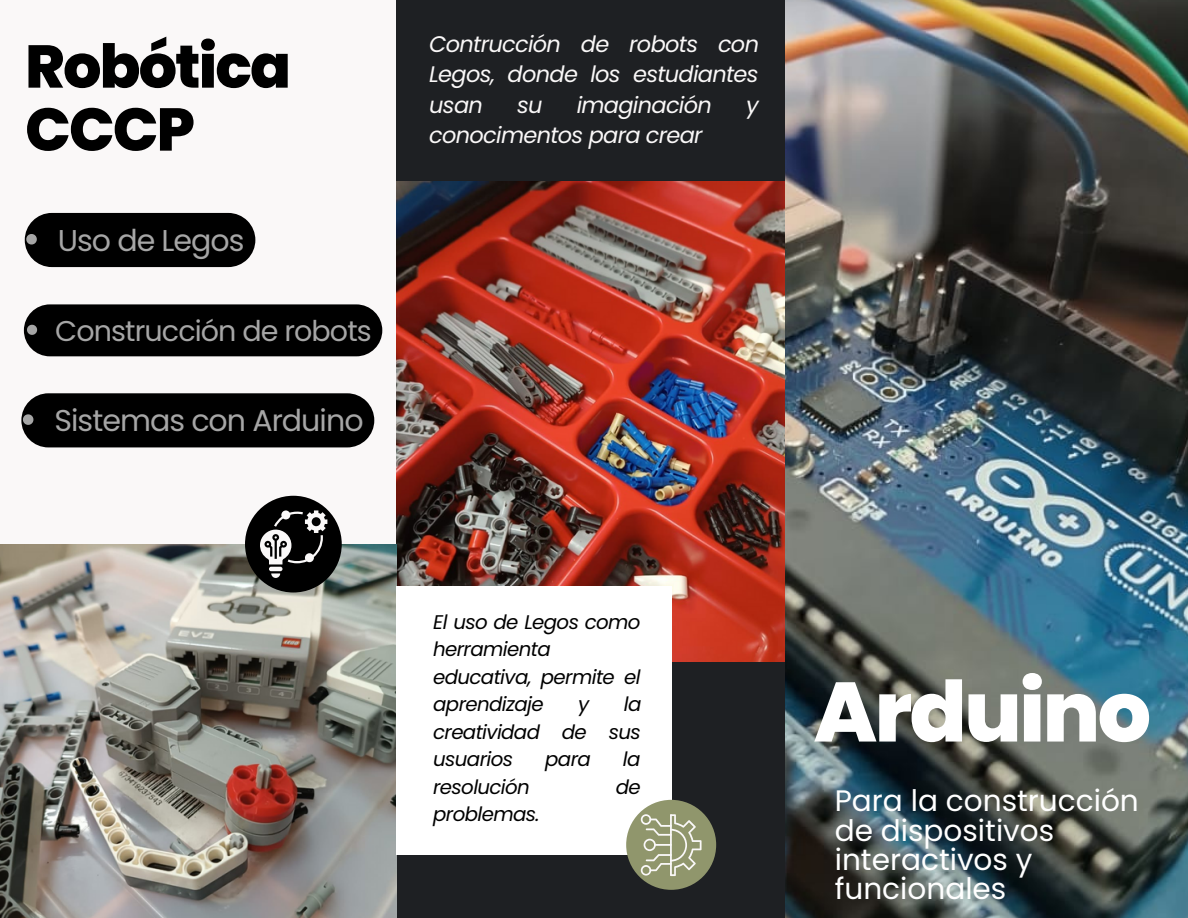
<style>
.page{position:relative;width:1188px;height:918px;background:#faf8f8}
.page>*{position:absolute;margin:0;border:0;box-sizing:border-box;transform-origin:0 0}
.t1{font:800 84.15px "Poppins";letter-spacing:-.03em;color:#fff}
.t2{font:800 60.3px/63px "Poppins";letter-spacing:-.03em;color:#000}
.t3{font:30px "Poppins";letter-spacing:-.03em;color:#a6a6a6}
.t4{font:29.55px/29.2px "Poppins";color:#fff}
.t5{font:28.5px "Poppins";letter-spacing:-.03em;color:#a6a6a6}
.t6{font:italic 22.5px/30.3px "Poppins";letter-spacing:-.03em;color:#faf8f8;text-align:justify}
.t7{font:italic 19.8px/27.5px "Poppins";letter-spacing:-.03em;color:#000}
</style>
<div class="page">
<div style="left:396px;top:0;width:396px;height:918px;background:#1e2023"></div>
<img style="left:396px;top:181px;width:389px;height:481px">
<img style="left:0;top:544px;width:396px;height:374px">
<div style="left:396px;top:586px;width:276px;height:269px;background:#fff"></div>
<div style="left:626px;top:800px;width:90px;height:90px;background:#90966c;border-radius:50%"></div>
<div style="left:245px;top:496px;width:97px;height:97px;background:#000;border-radius:50%"></div>
<img style="left:785px;top:0;width:403px;height:918px">
<svg style="left:641px;top:814px;width:61px;height:62px"></svg>
<hr style="left:269px;top:567px;width:13px;height:4px;background:#faf8f8;border-radius:2px">
<svg style="left:271px;top:573px;width:9px;height:5px"></svg>
<svg style="left:260px;top:510px;width:67px;height:54px"></svg>
<div style="left:25px;top:213px;width:230px;height:54px;background:#000"></div>
<div style="left:24px;top:304px;width:358px;height:52px;background:#000;border-radius:26px"></div>
<svg style="left:27px;top:325px;width:10px;height:10px"></svg>
<div style="left:21px;top:393px;width:353px;height:54px;background:#000"></div>
<h2 class="t2" style="left:25px;top:35px;width:267px">Robótica<br>CCCP</h2>
<h3 class="t3" style="left:58px;top:219px;width:188px">Uso de Legos</h3>
<h3 class="t5" style="left:55px;top:311px;width:318px">Construcción de robots</h3>
<h3 class="t3" style="left:54px;top:399px;width:311px">Sistemas con Arduino</h3>
<p class="t6" style="left:429px;top:29px;width:331px">Contrucción de robots con Legos, donde los estudiantes usan</p>
<p class="t6" style="left:517px;top:90px;width:27px">su</p>
<p class="t6" style="left:577px;top:90px;width:137px">imaginación</p>
<p class="t6" style="left:746px;top:90px;width:14px">y</p>
<p class="t6" style="left:429px;top:120px;width:275px">conocimentos para crear</p>
<p class="t7" style="left:433px;top:608px;width:209px">El uso de Legos como herramienta educativa, permite el aprendizaje</p>
<p class="t7" style="left:433px;top:691px;width:210px;text-align:justify;text-indent:191px">la creatividad de sus usuarios</p>
<p class="t7" style="left:578px;top:691px;width:13px">y</p>
<p class="t7" style="left:545px;top:746px;width:47px">para</p>
<p class="t7" style="left:623px;top:746px;width:19px">la</p>
<p class="t7" style="left:433px;top:773px;width:98px">resolución</p>
<p class="t7" style="left:616px;top:773px;width:26px">de</p>
<p class="t7" style="left:433px;top:801px;width:108px">problemas.</p>
<h1 class="t1" style="left:814px;top:653px;width:339px">Arduino</h1>
<h3 class="t4" style="left:835px;top:786px;width:306px">Para la construcción de dispositivos interactivos y funcionales</h3>
</div>
